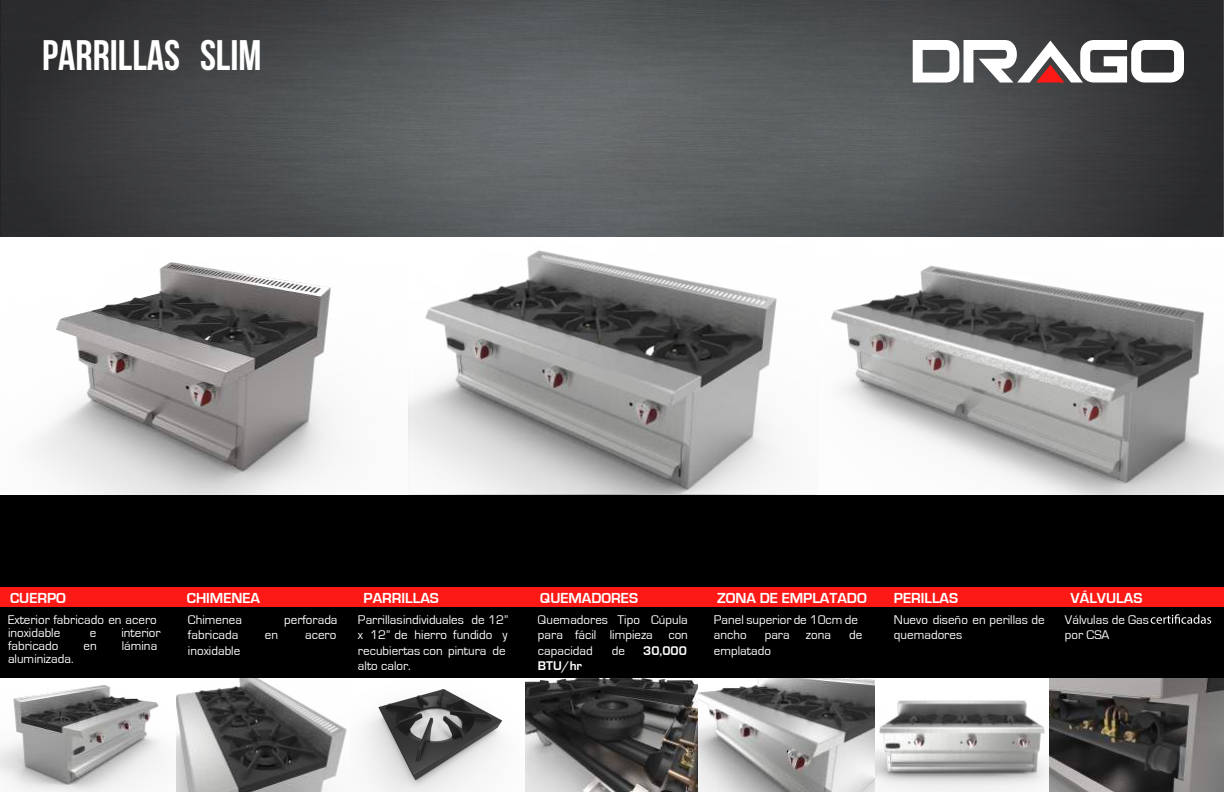
<style>
.page{position:relative;width:1224px;height:792px;background:#000}
.page>*{position:absolute;margin:0;border:0;box-sizing:border-box;transform-origin:0 0}
.t1{font:42.6px "Bebas Neue";color:#fff}
.t2{font:700 15px "Eurostile";color:#fff}
.t3{font:13px/15.6px "Eurostile";color:#fff}
.t4{font:700 13px "Eurostile";color:#fff}
</style>
<div class="page">
<img style="left:0;top:0;width:1224px;height:237px">
<div style="left:0;top:587px;width:1224px;height:20px;background:#fd1a16"></div>
<svg style="left:1151px;top:614px;width:60px;height:10px"></svg>
<svg style="left:913px;top:40px;width:271px;height:43px;background:#a9a5a6"></svg>
<img style="left:350px;top:679px;width:874px;height:113px">
<img style="left:1px;top:237px;width:816px;height:258px">
<svg style="left:817px;top:237px;width:407px;height:258px;background:#bebebe"></svg>
<svg style="left:409px;top:237px;width:408px;height:257px;background:#b8b8b8"></svg>
<img style="left:175px;top:679px;width:175px;height:113px">
<svg style="left:0;top:679px;width:175px;height:113px;background:#c0c0c0"></svg>
<img style="left:699px;top:679px;width:176px;height:113px">
<svg style="left:875px;top:679px;width:174px;height:113px;background:#c3c3c2"></svg>
<h1 class="t1" style="left:42px;top:32px;width:221px">PARRILLAS SLIM</h1>
<p class="t2" style="left:10px;top:590px;width:58px">CUERPO</p>
<p class="t2" style="left:187px;top:590px;width:75px">CHIMENEA</p>
<p class="t2" style="left:364px;top:590px;width:77px">PARRILLAS</p>
<p class="t2" style="left:540px;top:590px;width:99px">QUEMADORES</p>
<p class="t2" style="left:717px;top:590px;width:151px">ZONA DE EMPLATADO</p>
<p class="t2" style="left:894px;top:590px;width:66px">PERILLAS</p>
<p class="t2" style="left:1071px;top:590px;width:73px">VÁLVULAS</p>
<p class="t3" style="left:8px;top:613px;width:150px;line-height:13px">Exterior fabricado en acero inoxidable</p>
<p class="t3" style="left:188px;top:612px;width:56px">Chimenea</p>
<p class="t3" style="left:284px;top:612px;width:55px">perforada</p>
<p class="t3" style="left:188px;top:627px;width:52px">fabricada</p>
<p class="t3" style="left:265px;top:627px;width:15px">en</p>
<p class="t3" style="left:305px;top:627px;width:33px">acero</p>
<p class="t3" style="left:188px;top:643px;width:54px">inoxidable</p>
<p class="t3" style="left:358px;top:612px;width:152px">Parrillasindividuales de 12” x 12” de hierro fundido y recubiertas con pintura de alto calor.</p>
<p class="t3" style="left:538px;top:612px;width:151px;text-align:justify">Quemadores Tipo Cúpula para fácil limpieza con capacidad</p>
<p class="t3" style="left:714px;top:612px;width:145px">Panel superior de 10cm de ancho</p>
<p class="t3" style="left:894px;top:612px;width:152px">Nuevo diseño en perillas de quemadores</p>
<p class="t3" style="left:1065px;top:612px;width:85px">Válvulas de Gas por CSA</p>
<p class="t3" style="left:90px;top:625px;width:8px">e</p>
<p class="t3" style="left:121px;top:625px;width:41px">interior</p>
<p class="t3" style="left:765px;top:627px;width:68px">para zona</p>
<p class="t3" style="left:849px;top:627px;width:15px">de</p>
<p class="t3" style="left:714px;top:643px;width:59px">emplatado</p>
<p class="t3" style="left:8px;top:638px;width:52px">fabricado</p>
<p class="t3" style="left:84px;top:638px;width:15px">en</p>
<p class="t3" style="left:122px;top:638px;width:37px">lámina</p>
<p class="t3" style="left:8px;top:651px;width:67px">aluminizada.</p>
<p class="t3" style="left:612px;top:643px;width:15px">de</p>
<p class="t4" style="left:643px;top:644px;width:45px">30,000</p>
<p class="t4" style="left:538px;top:659px;width:46px">BTU/hr</p>
</div>
